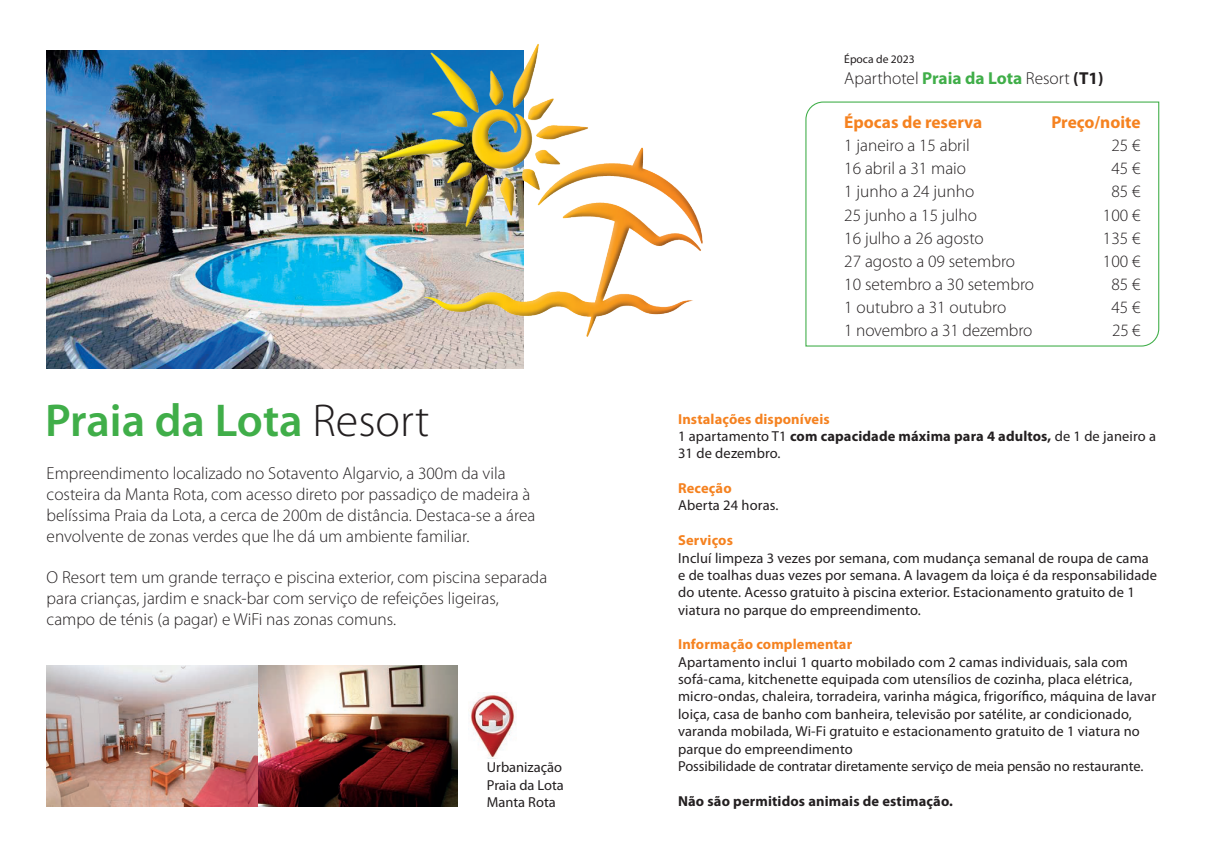
<style>
.page{position:relative;width:1205px;height:851px;background:#fff}
.page>*{position:absolute;margin:0;border:0;box-sizing:border-box;transform-origin:0 0}
.t1{font:600 46.25px "Myriad Pro";color:#40ae49}
.t2{font:300 17.38px/20.8px "Myriad Pro";color:#231f20}
.t3{font:700 17.38px "Myriad Pro";color:#f58220}
.t4{font:14.5px/17.4px "Myriad Pro";letter-spacing:.01em;color:#231f20}
.t5{font:700 14.5px "Myriad Pro";letter-spacing:.01em;color:#f58220}
.t6{font:700 14.5px "Myriad Pro";letter-spacing:.01em;color:#231f20}
.t7{font:11.5px "Myriad Pro";color:#231f20}
.s1{font-weight:300;color:#231f20}
.s2{font-weight:700;color:#40ae49}
.s3{font-weight:700}
.s4{font-weight:700;color:#f58220}
</style>
<div class="page">
<img style="left:47px;top:665px;width:411px;height:141px">
<img style="left:47px;top:50px;width:476px;height:318px">
<img style="left:471px;top:692px;width:45px;height:66px">
<svg style="left:805px;top:101px;width:355px;height:246px"></svg>
<img style="left:380px;top:44px;width:323px;height:292px">
<h1 class="t1" style="left:45px;top:394px;width:386px">Praia da Lota <span class="s1">Resort</span></h1>
<p class="t2" style="left:47px;top:463px;width:490px">Empreendimento localizado no Sotavento Algarvio, a 300m da vila costeira da Manta Rota, com acesso direto por passadiço de madeira à belíssima Praia da Lota, a cerca de 200m de distância. Destaca-se a área envolvente de zonas verdes que lhe dá um ambiente familiar.</p>
<p class="t2" style="left:47px;top:567px;width:502px">O Resort tem um grande terraço e piscina exterior, com piscina separada para crianças, jardim e snack-bar com serviço de refeições ligeiras, campo de ténis (a pagar) e WiFi nas zonas comuns.</p>
<p class="t4" style="left:487px;top:759px;width:78px;text-align:justify">Urbanização Praia da Lota Manta Rota</p>
<p class="t7" style="left:844px;top:53px;width:72px">Época de 2023</p>
<p class="t2" style="left:844px;top:68px;width:261px">Aparthotel <span class="s2">Praia da Lota</span> Resort <span class="s3">(T1)</span></p>
<p class="t3" style="left:844px;top:112px;width:140px">Épocas de reserva</p>
<p class="t3" style="left:1051px;top:112px;width:91px">Preço/noite</p>
<p class="t2" style="left:844px;top:135px;width:127px">1 janeiro a 15 abril</p>
<p class="t2" style="left:1111px;top:135px;width:31px">25 €</p>
<p class="t2" style="left:844px;top:158px;width:123px">16 abril a 31 maio</p>
<p class="t2" style="left:1111px;top:158px;width:31px">45 €</p>
<p class="t2" style="left:844px;top:181px;width:131px">1 junho a 24 junho</p>
<p class="t2" style="left:1111px;top:181px;width:31px">85 €</p>
<p class="t2" style="left:844px;top:205px;width:134px">25 junho a 15 julho</p>
<p class="t2" style="left:1103px;top:205px;width:39px">100 €</p>
<p class="t2" style="left:844px;top:228px;width:141px">16 julho a 26 agosto</p>
<p class="t2" style="left:1103px;top:228px;width:39px">135 €</p>
<p class="t2" style="left:844px;top:251px;width:172px">27 agosto a 09 setembro</p>
<p class="t2" style="left:1103px;top:251px;width:39px">100 €</p>
<p class="t2" style="left:844px;top:274px;width:191px">10 setembro a 30 setembro</p>
<p class="t2" style="left:1111px;top:274px;width:31px">85 €</p>
<p class="t2" style="left:844px;top:297px;width:163px">1 outubro a 31 outubro</p>
<p class="t2" style="left:1111px;top:297px;width:31px">45 €</p>
<p class="t2" style="left:844px;top:320px;width:189px">1 novembro a 31 dezembro</p>
<p class="t2" style="left:1112px;top:320px;width:30px">25 €</p>
<p class="t4" style="left:678px;top:410px;width:479px"><span class="s4">Instalações disponíveis<br></span>1 apartamento T1 <span class="s3">com capacidade máxima para 4 adultos,</span> de 1 de janeiro a<br>31 de dezembro.</p>
<p class="t5" style="left:678px;top:480px;width:55px">Receção</p>
<p class="t4" style="left:678px;top:497px;width:102px">Aberta 24 horas.</p>
<p class="t5" style="left:678px;top:532px;width:56px">Serviços</p>
<p class="t4" style="left:678px;top:549px;width:480px">Incluí limpeza 3 vezes por semana, com mudança semanal de roupa de cama e de toalhas duas vezes por semana. A lavagem da loiça é da responsabilidade do utente. Acesso gratuito à piscina exterior. Estacionamento gratuito de 1 viatura no parque do empreendimento.</p>
<p class="t5" style="left:678px;top:636px;width:176px">Informação complementar</p>
<p class="t4" style="left:678px;top:653px;width:479px">Apartamento inclui 1 quarto mobilado com 2 camas individuais, sala com sofá-cama, kitchenette equipada com utensílios de cozinha, placa elétrica, micro-ondas, chaleira, torradeira, varinha mágica, frigorífico, máquina de lavar loiça, casa de banho com banheira, televisão por satélite, ar condicionado, varanda mobilada, Wi-Fi gratuito e estacionamento gratuito de 1 viatura no parque do empreendimento<br>Possibilidade de contratar diretamente serviço de meia pensão no restaurante.</p>
<p class="t6" style="left:678px;top:792px;width:276px">Não são permitidos animais de estimação.</p>
</div>
